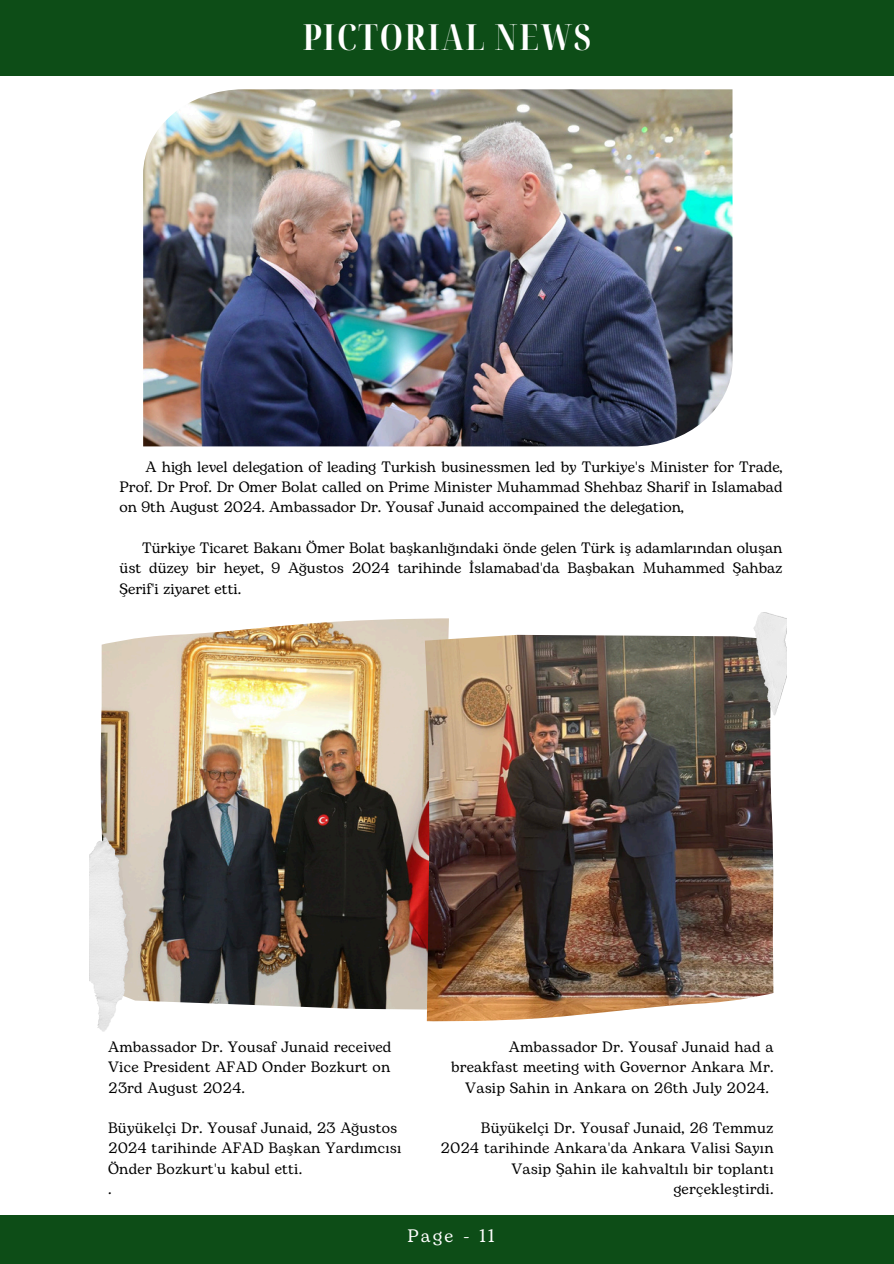
<style>
.page{position:relative;width:894px;height:1264px;background:#fff}
.page>*{position:absolute;margin:0;border:0;box-sizing:border-box;transform-origin:0 0}
.t1{font:700 extra-condensed 36px "Noto Serif Display";letter-spacing:.05em;color:#fff}
.t2{font:18px "Bogart";letter-spacing:.135em;color:#fff}
.t3{font:15px/20.2px "Bogart";letter-spacing:.015em;color:#000;text-align:justify}
</style>
<div class="page">
<div style="left:0;top:1214px;width:893px;height:49px;background:#0d4d17"></div>
<div style="left:0;top:0;width:893px;height:76px;background:#0d4d17"></div>
<img style="left:89px;top:612px;width:697px;height:419px">
<img style="left:143px;top:89px;width:589px;height:357px">
<h1 class="t1" style="left:302px;top:12px;width:290px">PICTORIAL NEWS</h1>
<p class="t3" style="left:119px;top:457px;width:664px;text-indent:26px">A high level delegation of leading Turkish businessmen led by Turkiye's Minister for Trade, Prof. Dr Prof. Dr Omer Bolat called on Prime Minister Muhammad Shehbaz Sharif in Islamabad on 9th August 2024. Ambassador Dr. Yousaf Junaid accompained the delegation,</p>
<h2 class="t3" style="left:119px;top:538px;width:664px;text-indent:22px">Türkiye Ticaret Bakanı Ömer Bolat başkanlığındaki önde gelen Türk iş adamlarından oluşan üst düzey bir heyet, 9 Ağustos 2024 tarihinde İslamabad'da Başbakan Muhammed Şahbaz Şerif'i ziyaret etti.</h2>
<p class="t3" style="left:108px;top:1037px;width:285px">Ambassador Dr. Yousaf Junaid received Vice President AFAD Onder Bozkurt on 23rd August 2024.</p>
<p class="t3" style="left:108px;top:1118px;width:295px;text-align:left">Büyükelçi Dr. Yousaf Junaid, 23 Ağustos<br>2024 tarihinde AFAD Başkan Yardımcısı<br>Önder Bozkurt'u kabul etti.</p>
<p class="t3" style="left:108px;top:1179px;width:5px">.</p>
<p class="t3" style="left:508px;top:1037px;width:266px">Ambassador Dr. Yousaf Junaid had a</p>
<p class="t3" style="left:451px;top:1057px;width:324px">breakfast meeting with Governor Ankara Mr.</p>
<p class="t3" style="left:465px;top:1077px;width:305px">Vasip Sahin in Ankara on 26th July 2024.</p>
<p class="t3" style="left:440px;top:1118px;width:334px;text-align:right">Büyükelçi Dr. Yousaf Junaid, 26 Temmuz 2024 tarihinde Ankara'da Ankara Valisi Sayın Vasip Şahin ile kahvaltılı bir toplantı gerçekleştirdi.</p>
<p class="t2" style="left:407px;top:1223px;width:89px">Page - 11</p>
</div>
